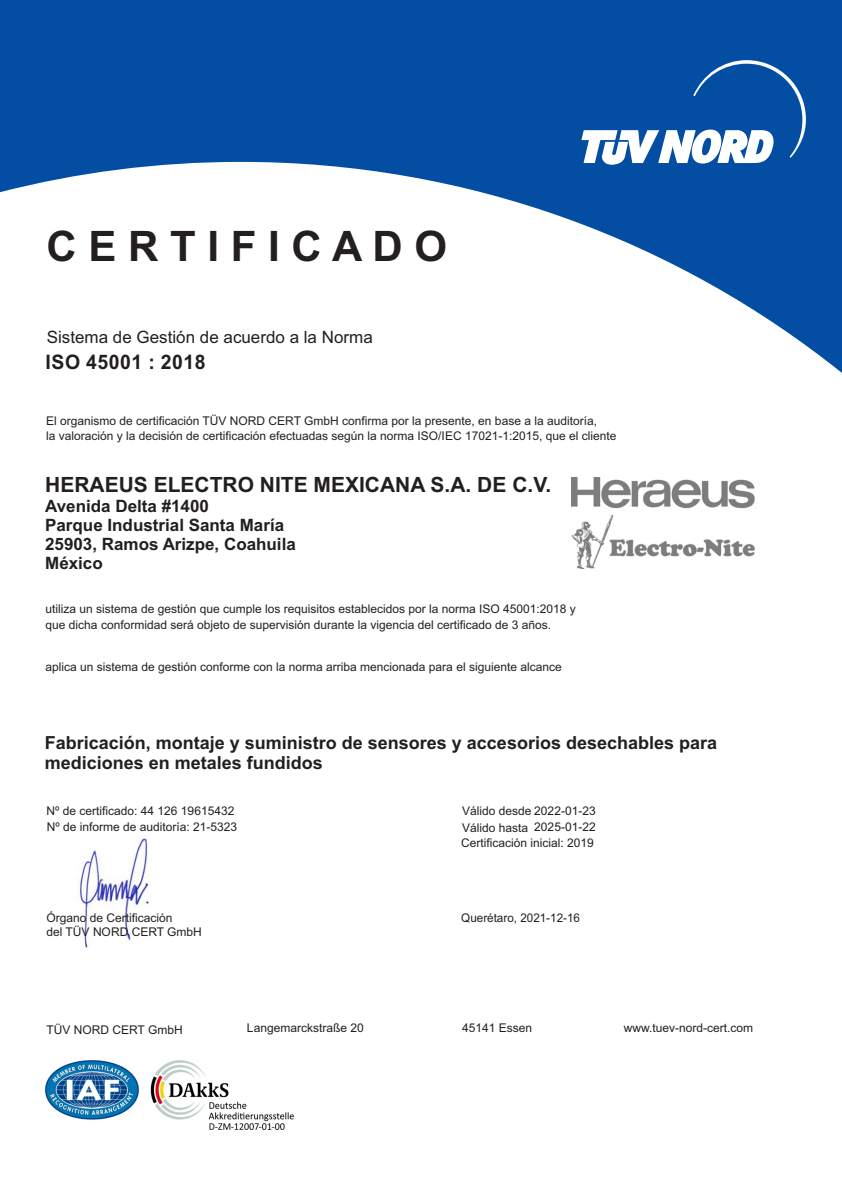
<style>
.page{position:relative;width:842px;height:1191px;background:#fff}
.page>*{position:absolute;margin:0;border:0;box-sizing:border-box;transform-origin:0 0}
.t1{font:700 42px "Arial";color:#231f20}
.t2{font:700 21px "Arial";color:#231f20}
.t3{font:700 20px "Arial";letter-spacing:.03em;color:#231f20}
.t4{font:700 18px/20.1px "Arial";color:#231f20}
.t5{font:700 17px/19px "Arial";color:#231f20}
.t6{font:17px "Arial";color:#231f20}
.t7{font:12px/15.8px "Arial";color:#231f20}
</style>
<div class="page">
<img style="left:79px;top:837px;width:70px;height:111px">
<img style="left:44px;top:1060px;width:250px;height:70px">
<img style="left:571px;top:477px;width:184px;height:91px">
<svg style="left:0;top:0;width:842px;height:373px;fill:#034ea2"></svg>
<svg style="left:581px;top:60px;width:225px;height:105px"></svg>
<h1 class="t1" style="left:47px;top:230px;width:402px">C E R T I F I C A D O</h1>
<h3 class="t6" style="left:47px;top:331px;width:327px">Sistema de Gestión de acuerdo a la Norma</h3>
<h3 class="t3" style="left:46px;top:354px;width:162px">ISO 45001 : 2018</h3>
<p class="t7" style="left:46px;top:413px;width:572px">El organismo de certificación TÜV NORD CERT GmbH confirma por la presente, en base a la auditoría,<br>la valoración y la decisión de certificación efectuadas según la norma ISO/IEC 17021-1:2015, que el cliente</p>
<h2 class="t2" style="left:45px;top:477px;width:508px">HERAEUS ELECTRO NITE MEXICANA S.A. DE C.V.</h2>
<h3 class="t5" style="left:45px;top:498px;width:252px">Avenida Delta #1400<br>Parque Industrial Santa María<br>25903, Ramos Arizpe, Coahuila<br>México</h3>
<p class="t7" style="left:46px;top:602px;width:532px">utiliza un sistema de gestión que cumple los requisitos establecidos por la norma ISO 45001:2018 y que dicha conformidad será objeto de supervisión durante la vigencia del certificado de 3 años.</p>
<p class="t7" style="left:45px;top:660px;width:518px">aplica un sistema de gestión conforme con la norma arriba mencionada para el siguiente alcance</p>
<h3 class="t4" style="left:45px;top:734px;width:674px">Fabricación, montaje y suministro de sensores y accesorios desechables para mediciones en metales fundidos</h3>
<p class="t7" style="left:47px;top:804px;width:192px;line-height:16.1px">Nº de certificado: 44 126 19615432<br>Nº de informe de auditoría: 21-5323</p>
<p class="t7" style="left:47px;top:912px;width:157px;line-height:13.4px">Órgano de Certificación<br>del TÜV NORD CERT GmbH</p>
<p class="t7" style="left:462px;top:804px;width:135px;line-height:16.2px">Válido desde 2022-01-23<br>Válido hasta 2025-01-22</p>
<p class="t7" style="left:461px;top:836px;width:134px">Certificación inicial: 2019</p>
<p class="t7" style="left:461px;top:911px;width:120px">Querétaro, 2021-12-16</p>
<p class="t7" style="left:46px;top:1022px;width:138px">TÜV NORD CERT GmbH</p>
<p class="t7" style="left:247px;top:1021px;width:118px">Langemarckstraße 20</p>
<p class="t7" style="left:462px;top:1020px;width:72px">45141 Essen</p>
<p class="t7" style="left:624px;top:1020px;width:131px">www.tuev-nord-cert.com</p>
</div>
